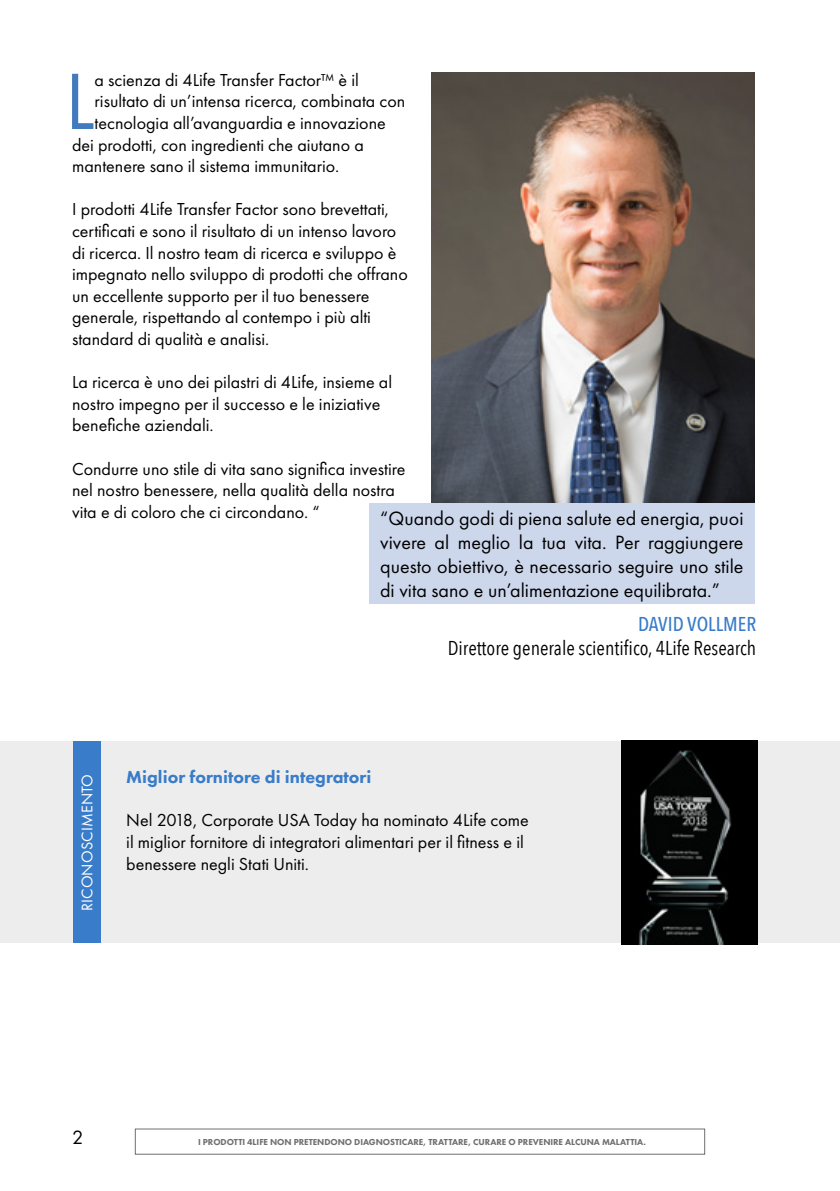
<style>
.page{position:relative;width:840px;height:1191px;background:#fff}
.page>*{position:absolute;margin:0;border:0;box-sizing:border-box;transform-origin:0 0}
.t1{font:82.8px "Futura PT";color:#417abd}
.t2{font:20px/24px "Futura PT";color:#000;text-align:justify}
.t3{font:20px "Avenir Next Condensed";color:#000}
.t4{font:500 20px "Avenir Next Condensed";color:#397cc9}
.t5{font:18px/21.6px "Futura PT";color:#000}
.t6{font:800 18px "Futura PT";color:#397cc9}
.t7{font:16px "Futura PT";letter-spacing:.01em;color:#fff}
.t8{font:800 9px "Futura PT";letter-spacing:-.005em;color:#706f6f}
</style>
<div class="page">
<img style="left:431px;top:73px;width:323px;height:430px">
<div style="left:369px;top:503px;width:385px;height:100px;background:#cdd7ec"></div>
<div style="left:0;top:726px;width:839px;height:216px;background:#ededed"></div>
<div style="left:73px;top:689px;width:28px;height:254px;background:#397cc9"></div>
<div style="left:0;top:667px;width:839px;height:73px;background:#fff"></div>
<img style="left:621px;top:740px;width:135px;height:204px">
<h1 class="t1" style="left:65px;top:52px;width:31px">L</h1>
<p class="t5" style="left:95px;top:69px;width:265px">a scienza di 4Life Transfer Factor™ è il</p>
<p class="t5" style="left:95px;top:90px;width:312px">risultato di un’intensa ricerca, combinata con</p>
<p class="t5" style="left:95px;top:112px;width:292px">tecnologia all’avanguardia e innovazione</p>
<p class="t5" style="left:72px;top:134px;width:293px">dei prodotti, con ingredienti che aiutano a</p>
<p class="t5" style="left:72px;top:155px;width:269px">mantenere sano il sistema immunitario.</p>
<p class="t5" style="left:72px;top:198px;width:337px">I prodotti 4Life Transfer Factor sono brevettati, certificati e sono il risultato di un intenso lavoro di ricerca. Il nostro team di ricerca e sviluppo è impegnato nello sviluppo di prodotti che offrano un eccellente supporto per il tuo benessere generale, rispettando al contempo i più alti standard di qualità e analisi.</p>
<p class="t5" style="left:72px;top:371px;width:321px">La ricerca è uno dei pilastri di 4Life, insieme al nostro impegno per il successo e le iniziative benefiche aziendali.</p>
<p class="t5" style="left:72px;top:458px;width:335px">Condurre uno stile di vita sano significa investire nel nostro benessere, nella qualità della nostra vita e di coloro che ci circondano. “</p>
<p class="t2" style="left:380px;top:506px;width:364px">“Quando godi di piena salute ed energia, puoi vivere al meglio la tua vita. Per raggiungere questo obiettivo, è necessario seguire uno stile di vita sano e un’alimentazione equilibrata.”</p>
<p class="t4" style="left:637px;top:611px;width:119px">DAVID VOLLMER</p>
<p class="t3" style="left:447px;top:630px;width:310px">Direttore generale scientifico, 4Life Research</p>
<p class="t7" style="left:77px;top:911px;width:139px;rotate:-90deg">RICONOSCIMENTO</p>
<p class="t6" style="left:126px;top:766px;width:246px">Miglior fornitore di integratori</p>
<p class="t5" style="left:126px;top:809px;width:404px">Nel 2018, Corporate USA Today ha nominato 4Life come il miglior fornitore di integratori alimentari per il fitness e il benessere negli Stati Uniti.</p>
<p class="t2" style="left:72px;top:1125px;width:13px">2</p>
<p class="t8" style="left:198px;top:1136px;width:449px">I PRODOTTI 4LIFE NON PRETENDONO DIAGNOSTICARE, TRATTARE, CURARE O PREVENIRE ALCUNA MALATTIA.</p>
</div>
